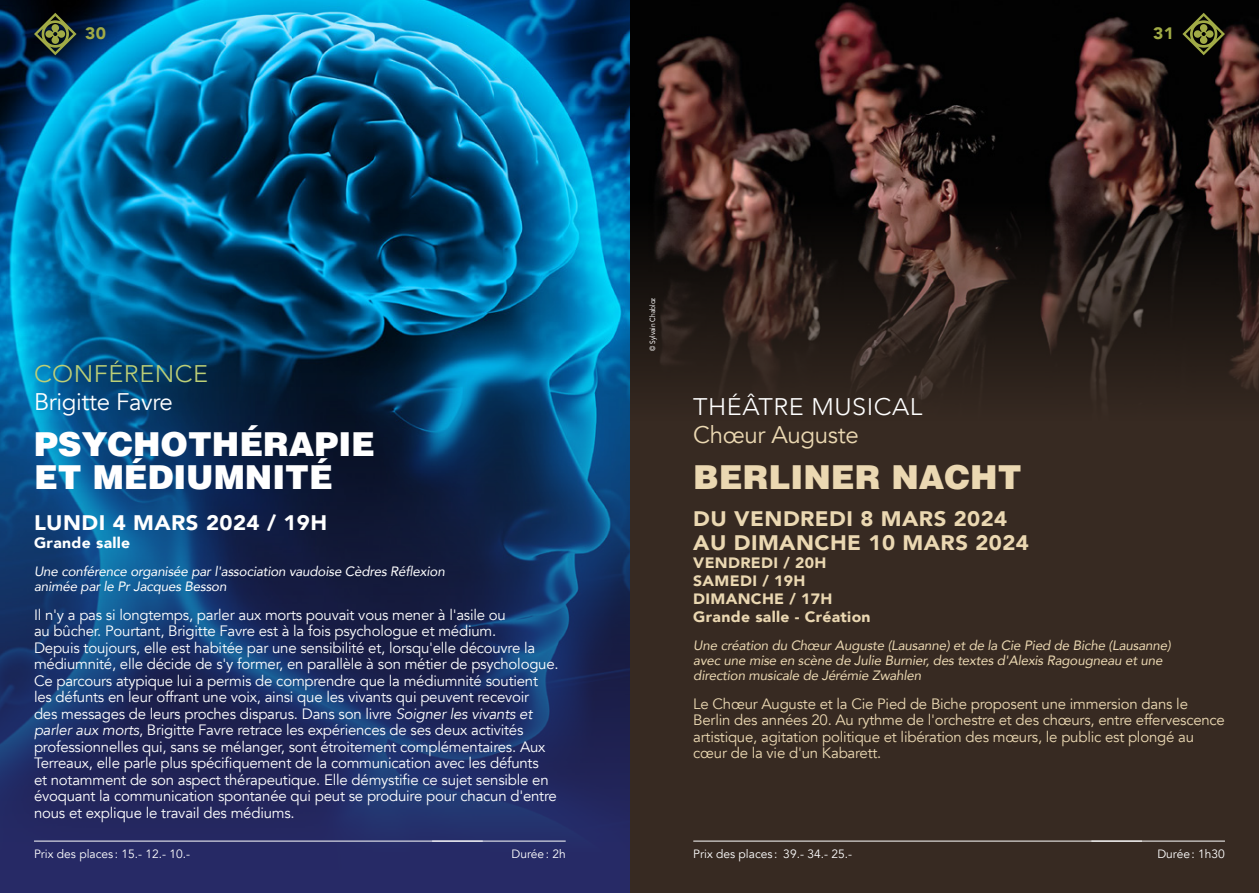
<style>
.page{position:relative;width:1259px;height:893px;background:#fff}
.page>*{position:absolute;margin:0;border:0;box-sizing:border-box;transform-origin:0 0}
.t1{font:900 33px/33px "Helvetica LT Std";color:#fff}
.t2{font:900 33px "Helvetica LT Std";color:#ebd8b2}
.t3{font:300 24px "Avenir";letter-spacing:.02em;color:#fff;scale:1.05 1}
.t4{font:24px "Avenir";letter-spacing:-.015em;color:#fff}
.t5{font:24px "Avenir";letter-spacing:-.015em;color:#ebd8b2}
.t6{font:300 24px "Avenir";letter-spacing:.02em;color:#bdcf76;scale:1.05 1}
.t7{font:900 21px/24px "Avenir";letter-spacing:.02em;color:#ebd8b2;scale:1.05 1}
.t8{font:900 21px "Avenir";letter-spacing:.02em;color:#fff;scale:1.05 1}
.t9{font:900 16.5px "Avenir";color:#a1ab46;scale:1.05 1}
.t10{font:15px/16.5px "Avenir";letter-spacing:-.015em;color:#fff}
.t11{font:15px/16.5px "Avenir";letter-spacing:-.015em;color:#ebd8b2}
.t12{font:900 15px/18px "Avenir";letter-spacing:.02em;color:#ebd8b2;scale:1.05 1}
.t13{font:900 15px "Avenir";letter-spacing:.02em;color:#fff;scale:1.05 1}
.t14{font:italic 13.5px/15px "Avenir";letter-spacing:-.015em;color:#ebd8b2}
.t15{font:italic 13.5px/15px "Avenir";letter-spacing:-.015em;color:#fff}
.t16{font:12px "Avenir";color:#fff}
.t17{font:7.5px "Avenir";color:#fff;scale:.88 1}
.s1{font-style:italic}
</style>
<div class="page">
<div style="left:629px;top:0;width:630px;height:893px;background:#372a22"></div>
<img style="left:629px;top:0;width:630px;height:421px">
<div style="left:0;top:0;width:629px;height:893px;background:#272a66"></div>
<img style="left:0;top:0;width:629px;height:841px">
<svg style="left:1182px;top:13px;width:43px;height:42px;background:#3d3e1b"></svg>
<svg style="left:34px;top:13px;width:43px;height:42px;background:#38432c"></svg>
<hr style="left:1091px;top:841px;width:134px;height:1px;background:#fff">
<hr style="left:693px;top:841px;width:449px;height:1px;background:#fff">
<hr style="left:432px;top:841px;width:134px;height:1px;background:#fff">
<hr style="left:34px;top:841px;width:449px;height:1px;background:#fff">
<p class="t9" style="left:85px;top:20px;width:21px">30</p>
<p class="t9" style="left:1153px;top:20px;width:21px">31</p>
<h2 class="t6" style="left:34px;top:360px;width:167px">CONFÉRENCE</h2>
<h2 class="t4" style="left:34px;top:388px;width:140px">Brigitte Favre</h2>
<h1 class="t1" style="left:34px;top:427px;width:342px">PSYCHOTHÉRAPIE<br>ET MÉDIUMNITÉ</h1>
<h3 class="t8" style="left:34px;top:504px;width:281px">LUNDI 4 MARS 2024 / 19H</h3>
<p class="t13" style="left:34px;top:530px;width:93px">Grande salle</p>
<p class="t15" style="left:34px;top:563px;width:412px">Une conférence organisée par l'association vaudoise Cèdres Réflexion animée par le Pr Jacques Besson</p>
<p class="t10" style="left:34px;top:607px;width:526px">Il n'y a pas si longtemps, parler aux morts pouvait vous mener à l'asile ou<br>au bûcher. Pourtant, Brigitte Favre est à la fois psychologue et médium.<br>Depuis toujours, elle est habitée par une sensibilité et, lorsqu'elle découvre la médiumnité, elle décide de s'y former, en parallèle à son métier de psychologue.<br>Ce parcours atypique lui a permis de comprendre que la médiumnité soutient les défunts en leur offrant une voix, ainsi que les vivants qui peuvent recevoir<br>des messages de leurs proches disparus. Dans son livre <span class="s1">Soigner les vivants et parler aux morts</span>, Brigitte Favre retrace les expériences de ses deux activités professionnelles qui, sans se mélanger, sont étroitement complémentaires. Aux Terreaux, elle parle plus spécifiquement de la communication avec les défunts<br>et notamment de son aspect thérapeutique. Elle démystifie ce sujet sensible en évoquant la communication spontanée qui peut se produire pour chacun d'entre nous et explique le travail des médiums.</p>
<p class="t16" style="left:34px;top:847px;width:158px">Prix des places : 15.- 12.- 10.-</p>
<p class="t16" style="left:511px;top:847px;width:56px">Durée: 2h</p>
<p class="t17" style="left:646px;top:351px;width:62px;rotate:-90deg">© Sylvain Chabloz</p>
<h2 class="t3" style="left:693px;top:393px;width:220px">THÉÂTRE MUSICAL</h2>
<h2 class="t5" style="left:693px;top:421px;width:167px">Chœur Auguste</h2>
<h1 class="t2" style="left:693px;top:456px;width:330px">BERLINER NACHT</h1>
<h3 class="t7" style="left:693px;top:506px;width:321px">DU VENDREDI 8 MARS 2024<br>AU DIMANCHE 10 MARS 2024</h3>
<p class="t12" style="left:693px;top:553px;width:170px">VENDREDI / 20H<br>SAMEDI / 19H<br>DIMANCHE / 17H<br>Grande salle - Création</p>
<p class="t14" style="left:693px;top:637px;width:479px">Une création du Chœur Auguste (Lausanne) et de la Cie Pied de Biche (Lausanne) avec une mise en scène de Julie Burnier, des textes d'Alexis Ragougneau et une direction musicale de Jérémie Zwahlen</p>
<p class="t11" style="left:693px;top:696px;width:533px">Le Chœur Auguste et la Cie Pied de Biche proposent une immersion dans le Berlin des années 20. Au rythme de l'orchestre et des chœurs, entre effervescence artistique, agitation politique et libération des mœurs, le public est plongé au cœur de la vie d'un Kabarett.</p>
<p class="t16" style="left:693px;top:847px;width:160px">Prix des places : 39.- 34.- 25.-</p>
<p class="t16" style="left:1157px;top:847px;width:69px">Durée: 1h30</p>
</div>
